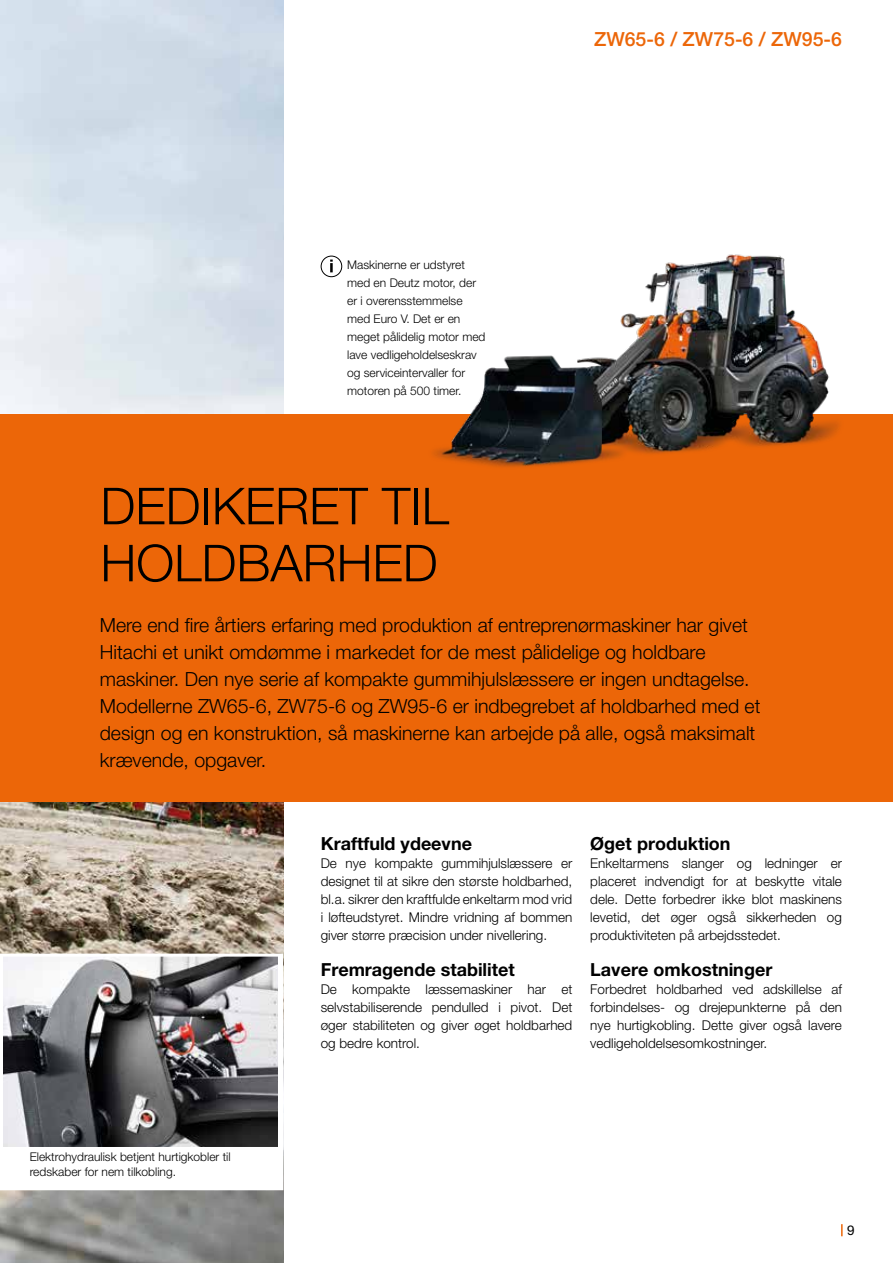
<style>
.page{position:relative;width:893px;height:1263px;background:#fff}
.page>*{position:absolute;margin:0;border:0;box-sizing:border-box;transform-origin:0 0}
.t1{font:300 51px/57px "Helvetica Neue LT Pro";color:#000}
.t2{font:300 19.5px/27px "Helvetica Neue LT Pro";color:#000}
.t3{font:500 19.5px "Helvetica Neue LT Pro";color:#ec6608}
.t4{font:700 18px "Helvetica Neue LT Pro";color:#000}
.t5{font:300 13.5px/18px "Helvetica Neue LT Pro";color:#000;text-align:justify}
.t6{font:13.5px "Helvetica Neue LT Pro";color:#000}
.t7{font:300 12px/18px "Helvetica Neue LT Pro";color:#000}
</style>
<div class="page">
<img style="left:0;top:0;width:283px;height:1263px">
<div style="left:2px;top:1114px;width:280px;height:75px;background:#fff"></div>
<img style="left:4px;top:958px;width:273px;height:188px">
<div style="left:0;top:954px;width:283px;height:196px;border:3px solid #fff"></div>
<div style="left:0;top:414px;width:893px;height:388px;background:#ec6608"></div>
<svg style="left:841px;top:1224px;width:2px;height:12px"></svg>
<img style="left:433px;top:254px;width:407px;height:213px">
<div style="left:321px;top:256px;width:21px;height:21px;border:1px solid #000;border-radius:50%"></div>
<svg style="left:330px;top:260px;width:3px;height:12px"></svg>
<p class="t7" style="left:347px;top:255px;width:140px">Maskinerne er udstyret med en Deutz motor, der er i overensstemmelse med Euro V. Det er en meget pålidelig motor med lave vedligeholdelseskrav og serviceintervaller for motoren på 500 timer.</p>
<h2 class="t3" style="left:594px;top:27px;width:249px">ZW65-6 / ZW75-6 / ZW95-6</h2>
<h1 class="t1" style="left:100px;top:477px;width:350px">DEDIKERET TIL<br>HOLDBARHED</h1>
<p class="t2" style="left:100px;top:611px;width:662px">Mere end fire årtiers erfaring med produktion af entreprenørmaskiner har givet Hitachi et unikt omdømme i markedet for de mest pålidelige og holdbare maskiner. Den nye serie af kompakte gummihjulslæssere er ingen undtagelse.<br>Modellerne ZW65-6, ZW75-6 og ZW95-6 er indbegrebet af holdbarhed med et design og en konstruktion, så maskinerne kan arbejde på alle, også maksimalt krævende, opgaver.</p>
<p class="t7" style="left:30px;top:1149px;width:202px;line-height:15px">Elektrohydraulisk betjent hurtigkobler til redskaber for nem tilkobling.</p>
<h3 class="t4" style="left:321px;top:832px;width:153px">Kraftfuld ydeevne</h3>
<p class="t5" style="left:321px;top:854px;width:253px">De nye kompakte gummihjulslæssere er designet til at sikre den største holdbarhed, bl.a. sikrer den kraftfulde enkeltarm mod vrid i løfteudstyret. Mindre vridning af bommen giver større præcision under nivellering.</p>
<h3 class="t4" style="left:321px;top:958px;width:196px">Fremragende stabilitet</h3>
<p class="t5" style="left:321px;top:980px;width:253px">De kompakte læssemaskiner har et selvstabiliserende pendulled i pivot. Det øger stabiliteten og giver øget holdbarhed og bedre kontrol.</p>
<h3 class="t4" style="left:590px;top:832px;width:142px">Øget produktion</h3>
<p class="t5" style="left:590px;top:854px;width:253px">Enkeltarmens slanger og ledninger er placeret indvendigt for at beskytte vitale dele. Dette forbedrer ikke blot maskinens levetid, det øger også sikkerheden og produktiviteten på arbejdsstedet.</p>
<h3 class="t4" style="left:590px;top:958px;width:183px">Lavere omkostninger</h3>
<p class="t5" style="left:590px;top:980px;width:253px">Forbedret holdbarhed ved adskillelse af forbindelses- og drejepunkterne på den nye hurtigkobling. Dette giver også lavere vedligeholdelsesomkostninger.</p>
<p class="t6" style="left:847px;top:1222px;width:9px">9</p>
</div>
